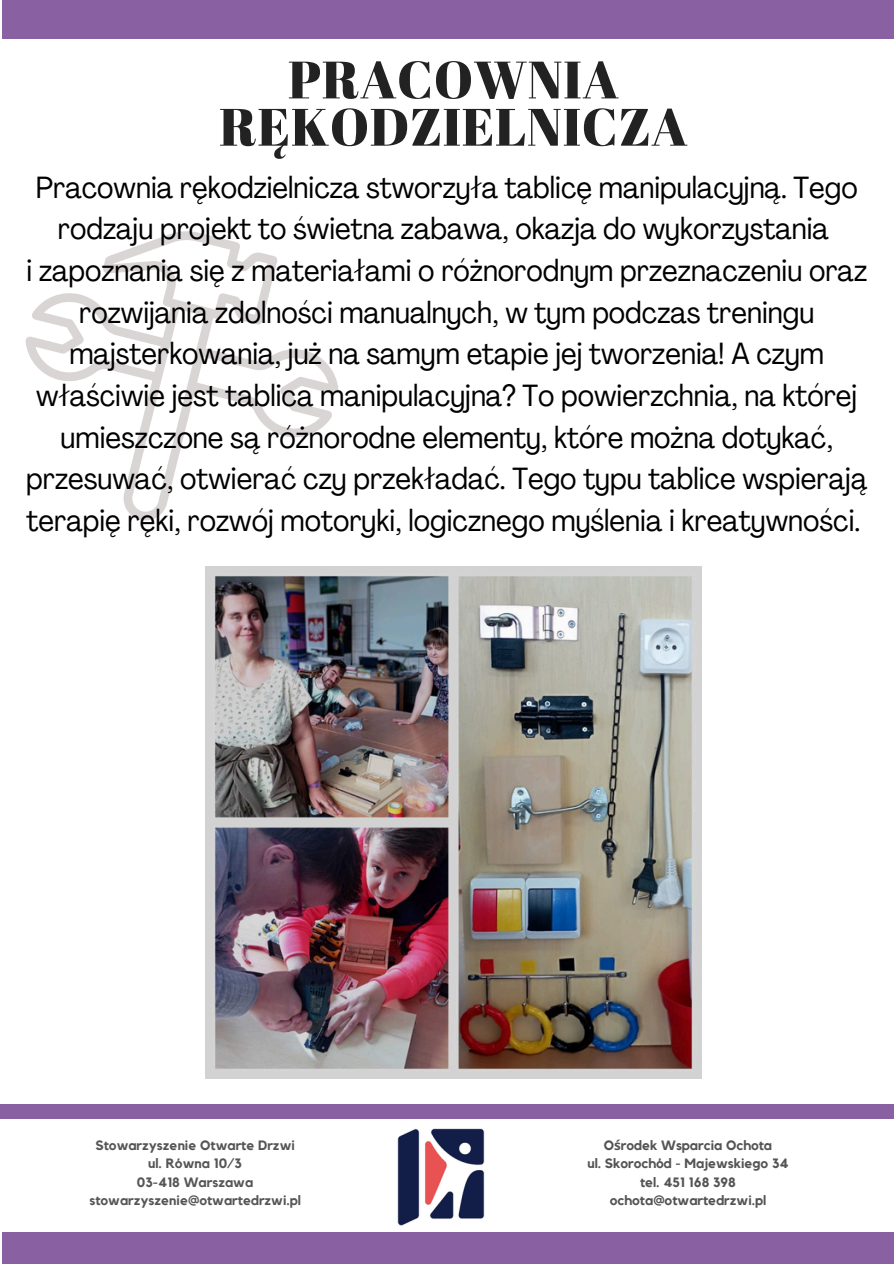
<style>
.page{position:relative;width:894px;height:1264px;background:#fff}
.page>*{position:absolute;margin:0;border:0;box-sizing:border-box;transform-origin:0 0}
.t1{font:52.5px/47.2px "Abril Fatface";letter-spacing:.01em;color:#222;text-align:center}
.t2{font:condensed 30.3px/41.7px "Agrandir";color:#000;text-align:center}
.t3{font:700 13.5px "Kollektif";color:#545454}
.t4{font:700 13.5px/18px "Kollektif";color:#000;text-align:center}
.s1{font-family:"Noto Sans"}
</style>
<div class="page">
<div style="left:3px;top:1232px;width:890px;height:31px;background:#8961a2"></div>
<div style="left:3px;top:0;width:890px;height:38px;background:#8961a2"></div>
<div style="left:0;top:1104px;width:893px;height:14px;background:#8961a2"></div>
<img style="left:397px;top:1128px;width:88px;height:98px">
<img style="left:205px;top:566px;width:496px;height:512px">
<svg style="left:25px;top:231px;width:314px;height:290px"></svg>
<p class="t1" style="left:219px;top:55px;width:469px">PRACOWNIA<br>RĘKODZIELNICZA</p>
<p class="t2" style="left:26px;top:169px;width:842px">Pracownia rękodzielnicza stworzyła tablicę manipulacyjną. Tego rodzaju projekt to świetna zabawa, okazja do wykorzystania<br>i zapoznania się z materiałami o różnorodnym przeznaczeniu oraz rozwijania zdolności manualnych, w tym podczas treningu majsterkowania, już na samym etapie jej tworzenia! A czym właściwie jest tablica manipulacyjna? To powierzchnia, na której umieszczone są różnorodne elementy, które można dotykać, przesuwać, otwierać czy przekładać. Tego typu tablice wspierają terapię ręki, rozwój motoryki, logicznego myślenia i kreatywności.</p>
<p class="t4" style="left:89px;top:1137px;width:213px">Stowarzyszenie Otwarte Drzwi ul. Równa 10/3<br>03-418 Warszawa stowarzyszenie@otwartedrzwi.pl</p>
<p class="t3" style="left:603px;top:1139px;width:170px">O<span class="s1">ś</span>rodek Wsparcia Ochota</p>
<h1 class="t3" style="left:587px;top:1157px;width:203px">ul. Skorochód - Majewskiego 34</h1>
<h2 class="t3" style="left:639px;top:1175px;width:97px">tel. 451 168 398</h2>
<p class="t3" style="left:609px;top:1193px;width:158px">ochota@otwartedrzwi.pl</p>
</div>
